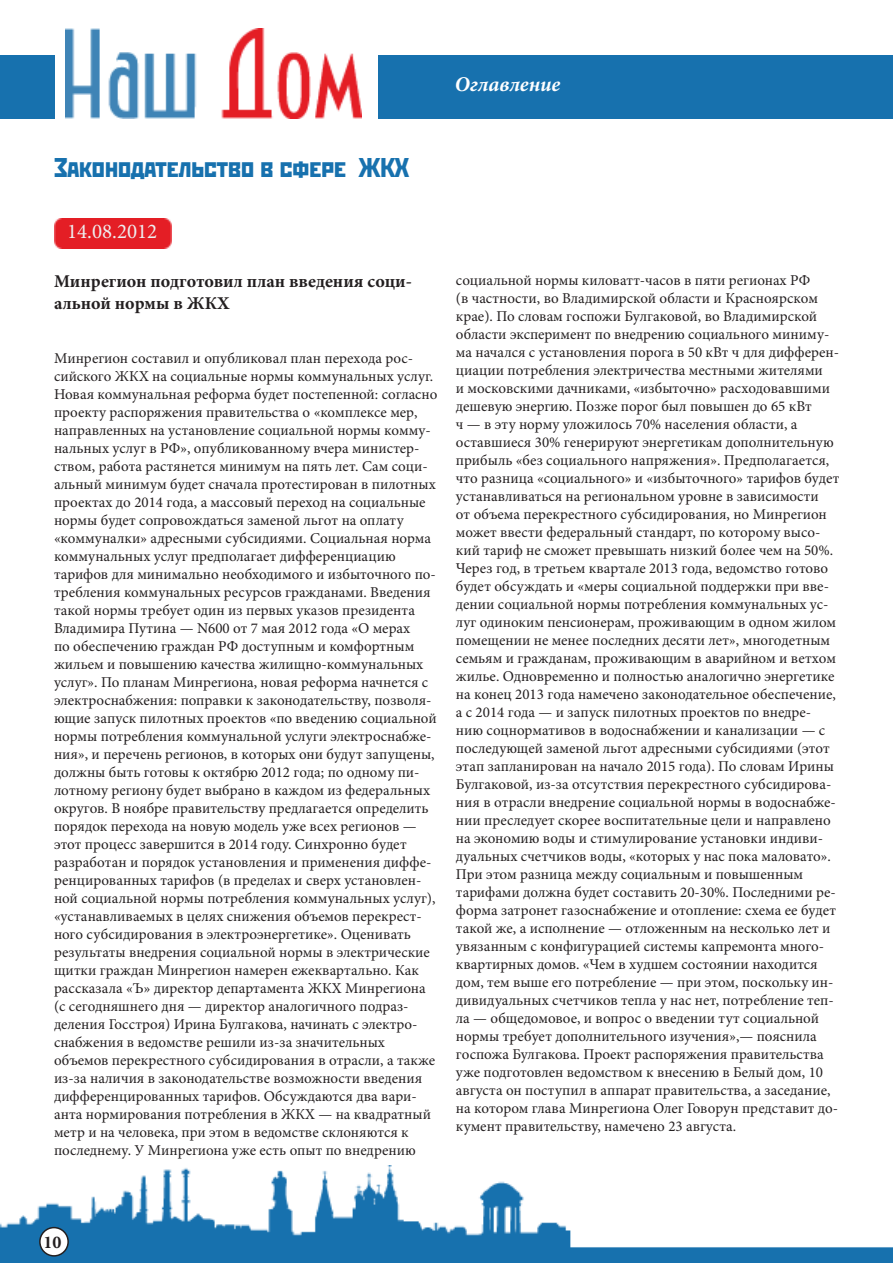
<style>
.page{position:relative;width:893px;height:1263px;background:#fff}
.page>*{position:absolute;margin:0;border:0;box-sizing:border-box;transform-origin:0 0}
.t1{font:27px "Rodchenko C";color:#1771ae}
.t2{font:italic 700 21px "Minion Pro";color:#fff}
.t3{font:21px "Minion Pro";color:#eeeeef}
.t4{font:700 18px/21.6px "Minion Pro";color:#231f20}
.t5{font:15px/18px "Minion Pro";color:#231f20}
</style>
<div class="page">
<img style="left:0;top:1166px;width:893px;height:97px">
<img style="left:66px;top:28px;width:295px;height:90px">
<div style="left:378px;top:55px;width:514px;height:63px;background:#1771ae"></div>
<div style="left:0;top:55px;width:54px;height:63px;background:#1771ae"></div>
<hr style="left:892px;top:55px;width:1px;height:63px;background:#1771ae">
<div style="left:40px;top:1227px;width:28px;height:29px;background:#fff;border-radius:50%"></div>
<div style="left:39px;top:1227px;width:30px;height:29px;border:2px solid #231f20;border-radius:50%"></div>
<div style="left:54px;top:218px;width:117px;height:30px;background:#e41e25"></div>
<h2 class="t2" style="left:455px;top:69px;width:107px">Оглавление</h2>
<h1 class="t1" style="left:54px;top:153px;width:357px">Законодательство в сфере ЖКХ</h1>
<h2 class="t3" style="left:67px;top:218px;width:92px">14.08.2012</h2>
<p class="t4" style="left:54px;top:271px;width:359px">Минрегион подготовил план введения соци&shy;альной нормы в ЖКХ</p>
<p class="t5" style="left:54px;top:349px;width:385px">Минрегион составил и опубликовал план перехода рос&shy;сийского ЖКХ на социальные нормы коммунальных услуг.<br>Новая коммунальная реформа будет постепенной: согласно проекту распоряжения правительства о «комплексе мер, направленных на установление социальной нормы комму&shy;нальных услуг в РФ», опубликованному вчера министер&shy;ством, работа растянется минимум на пять лет. Сам соци&shy;альный минимум будет сначала протестирован в пилотных проектах до 2014 года, а массовый переход на социальные нормы будет сопровождаться заменой льгот на оплату «коммуналки» адресными субсидиями. Социальная норма коммунальных услуг предполагает дифференциацию тарифов для минимально необходимого и избыточного по&shy;требления коммунальных ресурсов гражданами. Введения такой нормы требует один из первых указов президента Владимира Путина — N600 от 7 мая 2012 года «О мерах<br>по обеспечению граждан РФ доступным и комфортным жильем и повышению качества жилищно-коммунальных услуг». По планам Минрегиона, новая реформа начнется с электроснабжения: поправки к законодательству, позволя&shy;ющие запуск пилотных проектов «по введению социальной нормы потребления коммунальной услуги электроснабже&shy;ния», и перечень регионов, в которых они будут запущены, должны быть готовы к октябрю 2012 года; по одному пи&shy;лотному региону будет выбрано в каждом из федеральных округов. В ноябре правительству предлагается определить порядок перехода на новую модель уже всех регионов — этот процесс завершится в 2014 году. Синхронно будет разработан и порядок установления и применения диффе&shy;ренцированных тарифов (в пределах и сверх установлен&shy;ной социальной нормы потребления коммунальных услуг), «устанавливаемых в целях снижения объемов перекрест&shy;ного субсидирования в электроэнергетике». Оценивать результаты внедрения социальной нормы в электрические щитки граждан Минрегион намерен ежеквартально. Как рассказала «Ъ» директор департамента ЖКХ Минрегиона (с сегодняшнего дня — директор аналогичного подраз&shy;деления Госстроя) Ирина Булгакова, начинать с электро&shy;снабжения в ведомстве решили из-за значительных объемов перекрестного субсидирования в отрасли, а также из-за наличия в законодательстве возможности введения дифференцированных тарифов. Обсуждаются два вари&shy;анта нормирования потребления в ЖКХ — на квадратный метр и на человека, при этом в ведомстве склоняются к последнему. У Минрегиона уже есть опыт по внедрению</p>
<p class="t5" style="left:456px;top:271px;width:385px">социальной нормы киловатт-часов в пяти регионах РФ<br>(в частности, во Владимирской области и Красноярском крае). По словам госпожи Булгаковой, во Владимирской области эксперимент по внедрению социального миниму&shy;ма начался с установления порога в 50 кВт ч для дифферен&shy;циации потребления электричества местными жителями<br>и московскими дачниками, «избыточно» расходовавшими дешевую энергию. Позже порог был повышен до 65 кВт<br>ч — в эту норму уложилось 70% населения области, а оставшиеся 30% генерируют энергетикам дополнительную прибыль «без социального напряжения». Предполагается, что разница «социального» и «избыточного» тарифов будет устанавливаться на региональном уровне в зависимости<br>от объема перекрестного субсидирования, но Минрегион может ввести федеральный стандарт, по которому высо&shy;кий тариф не сможет превышать низкий более чем на 50%.<br>Через год, в третьем квартале 2013 года, ведомство готово будет обсуждать и «меры социальной поддержки при вве&shy;дении социальной нормы потребления коммунальных ус&shy;луг одиноким пенсионерам, проживающим в одном жилом помещении не менее последних десяти лет», многодетным семьям и гражданам, проживающим в аварийном и ветхом жилье. Одновременно и полностью аналогично энергетике на конец 2013 года намечено законодательное обеспечение, а с 2014 года — и запуск пилотных проектов по внедре&shy;нию соцнормативов в водоснабжении и канализации — с последующей заменой льгот адресными субсидиями (этот этап запланирован на начало 2015 года). По словам Ирины Булгаковой, из-за отсутствия перекрестного субсидирова&shy;ния в отрасли внедрение социальной нормы в водоснабже&shy;нии преследует скорее воспитательные цели и направлено на экономию воды и стимулирование установки индиви&shy;дуальных счетчиков воды, «которых у нас пока маловато».<br>При этом разница между социальным и повышенным тарифами должна будет составить 20-30%. Последними ре&shy;форма затронет газоснабжение и отопление: схема ее будет такой же, а исполнение — отложенным на несколько лет и увязанным с конфигурацией системы капремонта много&shy;квартирных домов. «Чем в худшем состоянии находится дом, тем выше его потребление — при этом, поскольку ин&shy;дивидуальных счетчиков тепла у нас нет, потребление теп&shy;ла — общедомовое, и вопрос о введении тут социальной нормы требует дополнительного изучения»,— пояснила госпожа Булгакова. Проект распоряжения правительства уже подготовлен ведомством к внесению в Белый дом, 10 августа он поступил в аппарат правительства, а заседание, на котором глава Минрегиона Олег Говорун представит до&shy;кумент правительству, намечено 23 августа.</p>
<p class="t4" style="left:43px;top:1231px;width:19px">10</p>
</div>
